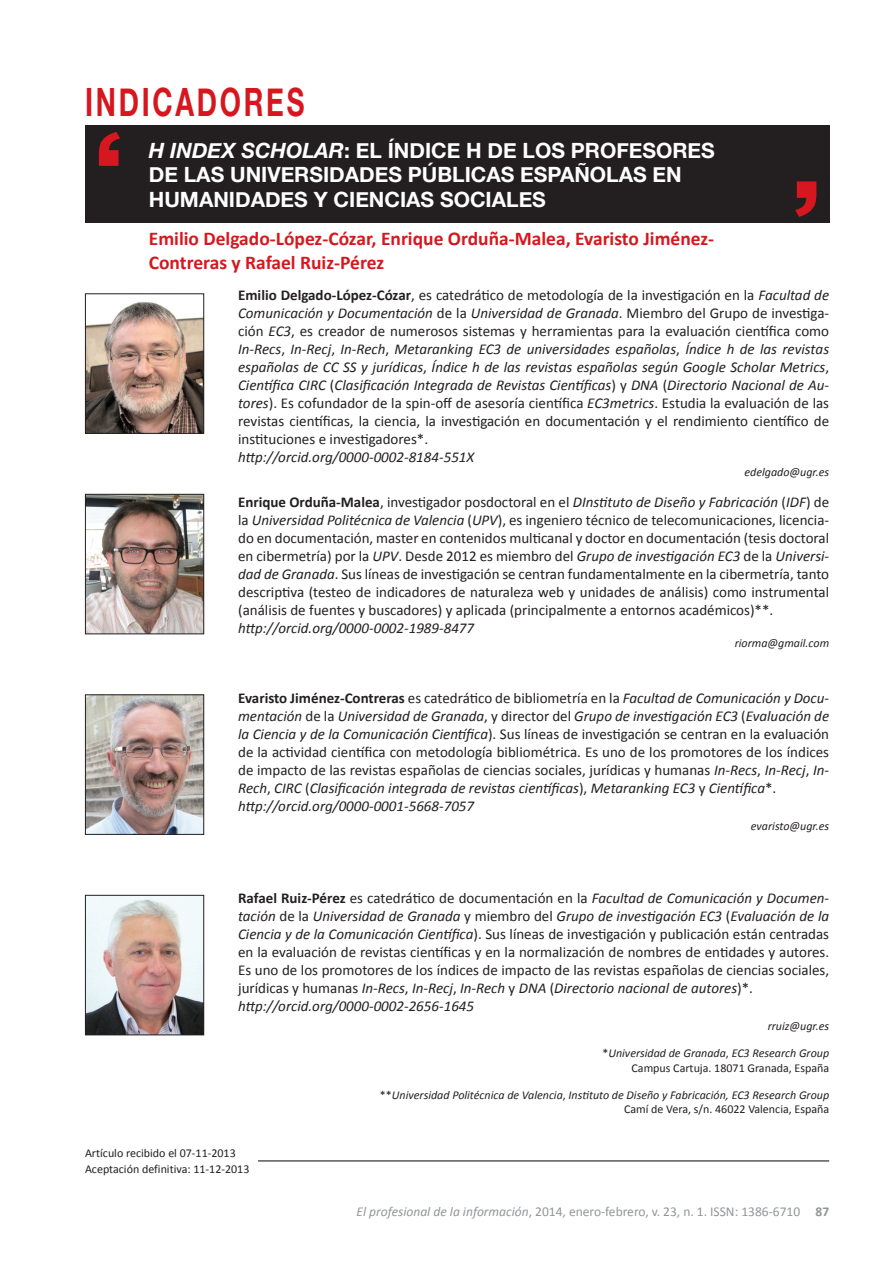
<style>
.page{position:relative;width:893px;height:1263px;background:#fff}
.page>*{position:absolute;margin:0;border:0;box-sizing:border-box;transform-origin:0 0}
.t1{font:700 39px "Helvetica Neue";color:#d7171f;scale:.7 1}
.t2{font:700 21px/24.8px "Helvetica Neue";color:#fff}
.t3{font:700 19.5px/23.4px "Calibri";color:#d7171f}
.t4{font:15px/18px "Calibri";color:#231f20;text-align:justify}
.t5{font:italic 15px "Calibri";color:#231f20}
.t6{font:13.5px "Calibri";color:#939598}
.t7{font:italic 12px/14.4px "Calibri";color:#231f20;text-align:right}
.t8{font:12px/15.6px "Calibri";color:#231f20}
.s1{font-style:italic}
.s2{font-weight:700}
.s3{font-style:normal}
</style>
<div class="page">
<div style="left:85px;top:125px;width:744px;height:98px;background:#231f20"></div>
<svg style="left:795px;top:181px;width:21px;height:36px"></svg>
<svg style="left:99px;top:132px;width:21px;height:34px"></svg>
<hr style="left:258px;top:1160px;width:571px;height:1px;background:#231f20">
<img style="left:87px;top:301px;width:115px;height:131px">
<div style="left:85px;top:293px;width:119px;height:141px;border:1px solid #231f20"></div>
<img style="left:87px;top:496px;width:115px;height:136px">
<div style="left:85px;top:494px;width:119px;height:140px;border:1px solid #231f20"></div>
<img style="left:87px;top:696px;width:115px;height:137px">
<div style="left:85px;top:694px;width:119px;height:141px;border:1px solid #231f20"></div>
<img style="left:87px;top:897px;width:115px;height:136px">
<div style="left:85px;top:895px;width:119px;height:140px;border:1px solid #231f20"></div>
<h1 class="t1" style="left:85px;top:72px;width:30px">INDICADORES</h1>
<h2 class="t2" style="left:149px;top:138px;width:567px"><span class="s1">H INDEX SCHOLAR</span>: EL ÍNDICE H DE LOS PROFESORES<br>DE LAS UNIVERSIDADES PÚBLICAS ESPAÑOLAS EN<br>HUMANIDADES Y CIENCIAS SOCIALES</h2>
<h3 class="t3" style="left:149px;top:227px;width:567px">Emilio Delgado-López-Cózar, Enrique Orduña-Malea, Evaristo Jiménez-<br>Contreras y Rafael Ruiz-Pérez</h3>
<p class="t4" style="left:238px;top:286px;width:593px"><span class="s2">Emilio Delgado-López-Cózar</span>, es catedrático de metodología de la investigación en la <span class="s1">Facultad de Comunicación y Documentación</span> de la <span class="s1">Universidad de Granada</span>. Miembro del Grupo de investiga&shy;ción <span class="s1">EC3</span>, es creador de numerosos sistemas y herramientas para la evaluación científica como <span class="s1">In-Recs</span>, <span class="s1">In-Recj</span>, <span class="s1">In-Rech</span>, <span class="s1">Metaranking EC3 de universidades españolas</span>, <span class="s1">Índice h de las revistas españolas de CC SS y jurídicas</span>, <span class="s1">Índice h de las revistas españolas según Google Scholar Metrics</span>, <span class="s1">Científica CIRC</span> (<span class="s1">Clasificación Integrada de Revistas Científicas</span>) y <span class="s1">DNA</span> (<span class="s1">Directorio Nacional de Au&shy;tores</span>). Es cofundador de la spin-off de asesoría científica <span class="s1">EC3metrics</span>. Estudia la evaluación de las revistas científicas, la ciencia, la investigación en documentación y el rendimiento científico de instituciones e investigadores*.</p>
<p class="t5" style="left:238px;top:446px;width:238px">http://orcid.org/0000-0002-8184-551X</p>
<p class="t7" style="left:744px;top:464px;width:86px">edelgado@ugr.es</p>
<p class="t4" style="left:238px;top:493px;width:593px"><span class="s2">Enrique Orduña-Malea</span>, investigador posdoctoral en el <span class="s1">DInstituto de Diseño y Fabricación</span> (<span class="s1">IDF</span>) de la <span class="s1">Universidad Politécnica de Valencia</span> (<span class="s1">UPV</span>), es ingeniero técnico de telecomunicaciones, licencia&shy;do en documentación, master en contenidos multicanal y doctor en documentación (tesis doctoral en cibermetría) por la <span class="s1">UPV</span>. Desde 2012 es miembro del <span class="s1">Grupo de investigación EC3</span> de la <span class="s1">Universi&shy;dad de Granada</span>. Sus líneas de investigación se centran fundamentalmente en la cibermetría, tanto descriptiva (testeo de indicadores de naturaleza web y unidades de análisis) como instrumental (análisis de fuentes y buscadores) y aplicada (principalmente a entornos académicos)**.</p>
<p class="t5" style="left:238px;top:617px;width:237px">http://orcid.org/0000-0002-1989-8477</p>
<p class="t7" style="left:735px;top:635px;width:96px">riorma@gmail.com</p>
<p class="t4" style="left:238px;top:689px;width:593px;text-align:left"><span class="s2">Evaristo Jiménez-Contreras</span> es catedrático de bibliometría en la <span class="s1">Facultad de Comunicación y Docu&shy;mentación</span> de la <span class="s1">Universidad de Granada</span>, y director del <span class="s1">Grupo de investigación EC3</span> (<span class="s1">Evaluación de la Ciencia y de la Comunicación Científica</span>). Sus líneas de investigación se centran en la evaluación de la actividad científica con metodología bibliométrica. Es uno de los promotores de los índices de impacto de las revistas españolas de ciencias sociales, jurídicas y humanas <span class="s1">In-Recs</span>, <span class="s1">In-Recj</span>, <span class="s1">In-Rech</span>, <span class="s1">CIRC</span> (<span class="s1">Clasificación integrada de revistas científicas</span>), <span class="s1">Metaranking EC3</span> y <span class="s1">Científica</span>*. <span class="s1">http://orcid.org/0000-0001-5668-7057</span></p>
<p class="t7" style="left:751px;top:818px;width:80px">evaristo@ugr.es</p>
<p class="t4" style="left:238px;top:889px;width:593px;text-align:left"><span class="s2">Rafael Ruiz-Pérez</span> es catedrático de documentación en la <span class="s1">Facultad de Comunicación y Documen&shy;tación</span> de la <span class="s1">Universidad de Granada</span> y miembro del <span class="s1">Grupo de investigación EC3</span> (<span class="s1">Evaluación de la Ciencia y de la Comunicación Científica</span>). Sus líneas de investigación y publicación están centradas en la evaluación de revistas científicas y en la normalización de nombres de entidades y autores.<br>Es uno de los promotores de los índices de impacto de las revistas españolas de ciencias sociales, jurídicas y humanas <span class="s1">In-Recs</span>, <span class="s1">In-Recj</span>, <span class="s1">In-Rech</span> y <span class="s1">DNA</span> (<span class="s1">Directorio nacional de autores</span>)*. <span class="s1">http://orcid.org/0000-0002-2656-1645</span></p>
<p class="t7" style="left:768px;top:1018px;width:63px">rruiz@ugr.es</p>
<p class="t7" style="left:602px;top:1045px;width:228px"><span class="s3">*</span>Universidad de Granada<span class="s3">,</span> EC3 Research Group<br><span class="s3">Campus Cartuja. 18071 Granada, España</span></p>
<p class="t7" style="left:380px;top:1087px;width:451px"><span class="s3">**</span>Universidad Politécnica de Valencia<span class="s3">,</span> Instituto de Diseño y Fabricación, EC3 Research Group<br><span class="s3">Camí de Vera, s/n. 46022 Valencia, España</span></p>
<p class="t8" style="left:85px;top:1145px;width:166px">Artículo recibido el 07-11-2013<br>Aceptación definitiva: 11-12-2013</p>
<p class="t6" style="left:357px;top:1203px;width:474px"><span class="s1">El profesional de la información</span>, 2014, enero-febrero, v. 23, n. 1. ISSN: 1386-6710 <span class="s2">87</span></p>
</div>
